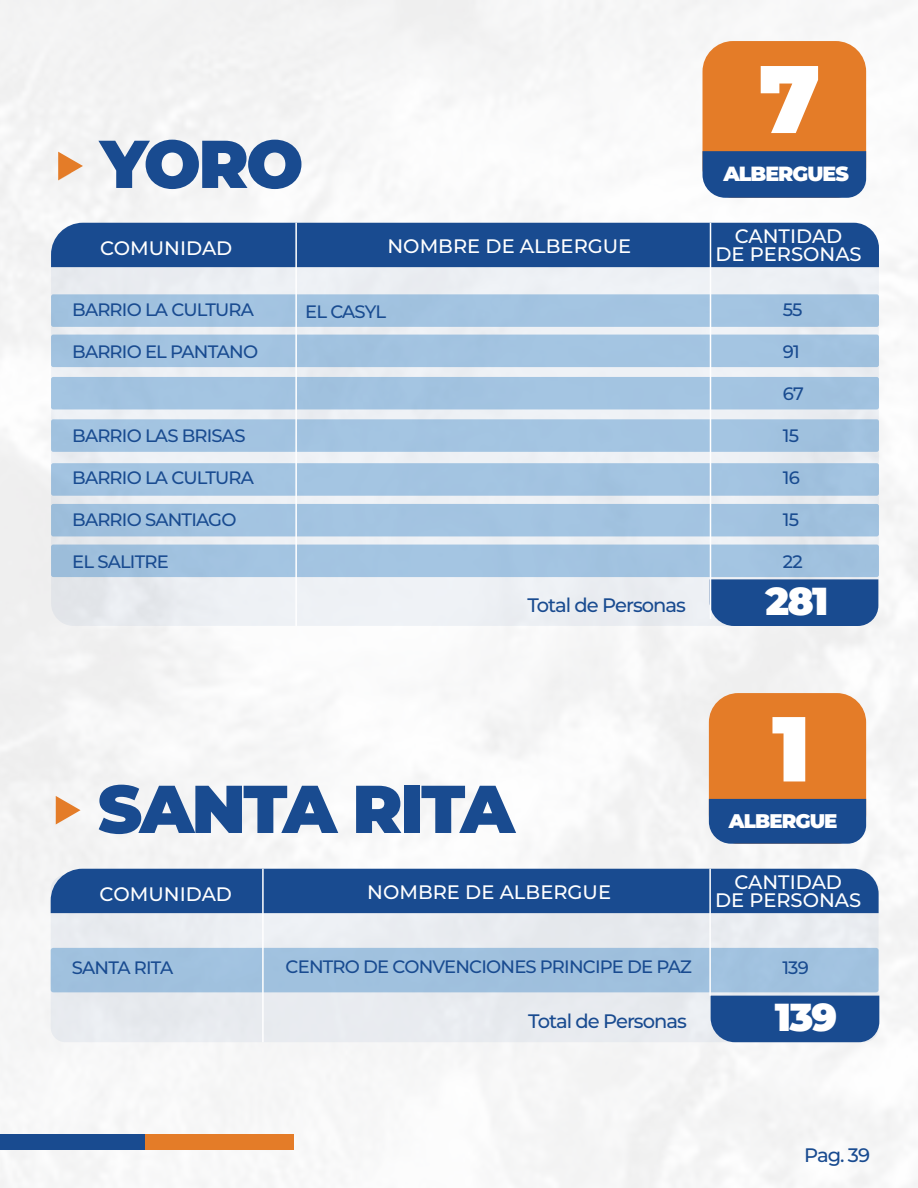
<style>
.page{position:relative;width:918px;height:1188px;background:#fff}
.page>*{position:absolute;margin:0;border:0;box-sizing:border-box;transform-origin:0 0}
.t1{font:900 95.7px "Montserrat";color:#fff}
.t2{font:900 92.1px "Montserrat";color:#fff}
.t3{font:900 67.5px "Montserrat";letter-spacing:-.035em;color:#194b90}
.t4{font:900 39px "Montserrat";letter-spacing:-.05em;color:#fff}
.t5{font:900 20.55px "Montserrat";letter-spacing:-.05em;color:#fff}
.t6{font:900 19.8px "Montserrat";letter-spacing:-.05em;color:#fff}
.t7{font:500 19.5px/18px "Montserrat";color:#fff;text-align:center}
.t8{font:500 19.5px "Montserrat";letter-spacing:-.05em;color:#194b90}
.t9{font:500 18px "Montserrat";letter-spacing:-.045em;color:#194b90}
</style>
<div class="page">
<div style="left:0;top:1px;width:918px;height:1187px;background:#f6f7f7"></div>
<svg style="left:56px;top:796px;width:25px;height:28px"></svg>
<div style="left:51px;top:875px;width:828px;height:167px;background:#e8ebf0;border-radius:15px"></div>
<div style="left:711px;top:996px;width:168px;height:46px;background:#194b90"></div>
<div style="left:51px;top:869px;width:828px;height:44px;background:#194b90"></div>
<div style="left:51px;top:948px;width:828px;height:44px;background:#a0c1de;border-radius:3px"></div>
<hr style="left:262px;top:869px;width:2px;height:173px;background:#fff">
<hr style="left:709px;top:869px;width:2px;height:127px;background:#fff">
<div style="left:51px;top:229px;width:828px;height:397px;background:#edf0f4;border-radius:23px"></div>
<div style="left:711px;top:579px;width:167px;height:47px;background:#194b90"></div>
<div style="left:1px;top:1134px;width:148px;height:15px;background:#194b90"></div>
<div style="left:145px;top:1134px;width:148px;height:15px;background:#e47c28"></div>
<div style="left:51px;top:223px;width:828px;height:44px;background:#194b90"></div>
<div style="left:51px;top:294px;width:828px;height:33px;background:#a3c3e1;border-radius:2px"></div>
<div style="left:51px;top:335px;width:828px;height:32px;background:#a3c3e1;border-radius:2px"></div>
<div style="left:51px;top:377px;width:828px;height:32px;background:#a3c4e1;border-radius:2px"></div>
<div style="left:51px;top:545px;width:828px;height:32px;background:#a2c3e1;border-radius:2px"></div>
<div style="left:51px;top:504px;width:828px;height:32px;background:#a3c3e1;border-radius:2px"></div>
<div style="left:51px;top:463px;width:828px;height:33px;background:#a3c4e1;border-radius:2px"></div>
<div style="left:51px;top:419px;width:828px;height:33px;background:#a3c4e1;border-radius:2px"></div>
<hr style="left:295px;top:223px;width:2px;height:403px;background:#fff">
<hr style="left:710px;top:223px;width:1px;height:396px;background:#fff">
<svg style="left:58px;top:152px;width:25px;height:28px"></svg>
<div style="left:709px;top:693px;width:157px;height:151px;background:#e47c28;border-radius:29px"></div>
<div style="left:709px;top:799px;width:157px;height:45px;background:#194b90"></div>
<div style="left:703px;top:41px;width:163px;height:157px;background:#e47c28;border-radius:30px"></div>
<div style="left:703px;top:151px;width:163px;height:47px;background:#194b90"></div>
<h3 class="t3" style="left:100px;top:113px;width:205px">YORO</h3>
<p class="t7" style="left:100px;top:238px;width:134px">COMUNIDAD</p>
<p class="t7" style="left:387px;top:236px;width:245px">NOMBRE DE ALBERGUE</p>
<h1 class="t1" style="left:759px;top:27px;width:63px">7</h1>
<p class="t5" style="left:723px;top:158px;width:127px">ALBERGUES</p>
<p class="t7" style="left:715px;top:227px;width:148px">CANTIDAD<br>DE PERSONAS</p>
<p class="t9" style="left:72px;top:297px;width:183px">BARRIO LA CULTURA</p>
<p class="t9" style="left:72px;top:339px;width:187px">BARRIO EL PANTANO</p>
<p class="t9" style="left:72px;top:423px;width:175px">BARRIO LAS BRISAS</p>
<p class="t9" style="left:72px;top:465px;width:183px">BARRIO LA CULTURA</p>
<p class="t9" style="left:72px;top:507px;width:166px">BARRIO SANTIAGO</p>
<p class="t9" style="left:72px;top:549px;width:98px">EL SALITRE</p>
<p class="t9" style="left:305px;top:299px;width:82px">EL CASYL</p>
<p class="t9" style="left:783px;top:297px;width:21px">55</p>
<p class="t9" style="left:783px;top:339px;width:18px">91</p>
<p class="t9" style="left:783px;top:381px;width:22px">67</p>
<p class="t9" style="left:783px;top:423px;width:18px">15</p>
<p class="t9" style="left:783px;top:465px;width:18px">16</p>
<p class="t9" style="left:783px;top:507px;width:18px">15</p>
<p class="t9" style="left:783px;top:549px;width:21px">22</p>
<p class="t8" style="left:527px;top:591px;width:160px">Total de Personas</p>
<h3 class="t4" style="left:766px;top:572px;width:64px">281</h3>
<h3 class="t3" style="left:98px;top:758px;width:419px">SANTA RITA</h3>
<p class="t7" style="left:100px;top:884px;width:134px">COMUNIDAD</p>
<p class="t7" style="left:367px;top:882px;width:245px">NOMBRE DE ALBERGUE</p>
<h2 class="t2" style="left:772px;top:680px;width:40px">1</h2>
<p class="t6" style="left:729px;top:806px;width:110px">ALBERGUE</p>
<p class="t7" style="left:715px;top:872px;width:148px">CANTIDAD<br>DE PERSONAS</p>
<p class="t9" style="left:72px;top:955px;width:103px">SANTA RITA</p>
<p class="t9" style="left:286px;top:954px;width:408px">CENTRO DE CONVENCIONES PRINCIPE DE PAZ</p>
<p class="t9" style="left:782px;top:955px;width:28px">139</p>
<p class="t8" style="left:528px;top:1008px;width:160px">Total de Personas</p>
<h3 class="t4" style="left:775px;top:988px;width:64px">139</h3>
<p class="t8" style="left:804px;top:1141px;width:67px">Pag. 39</p>
</div>
